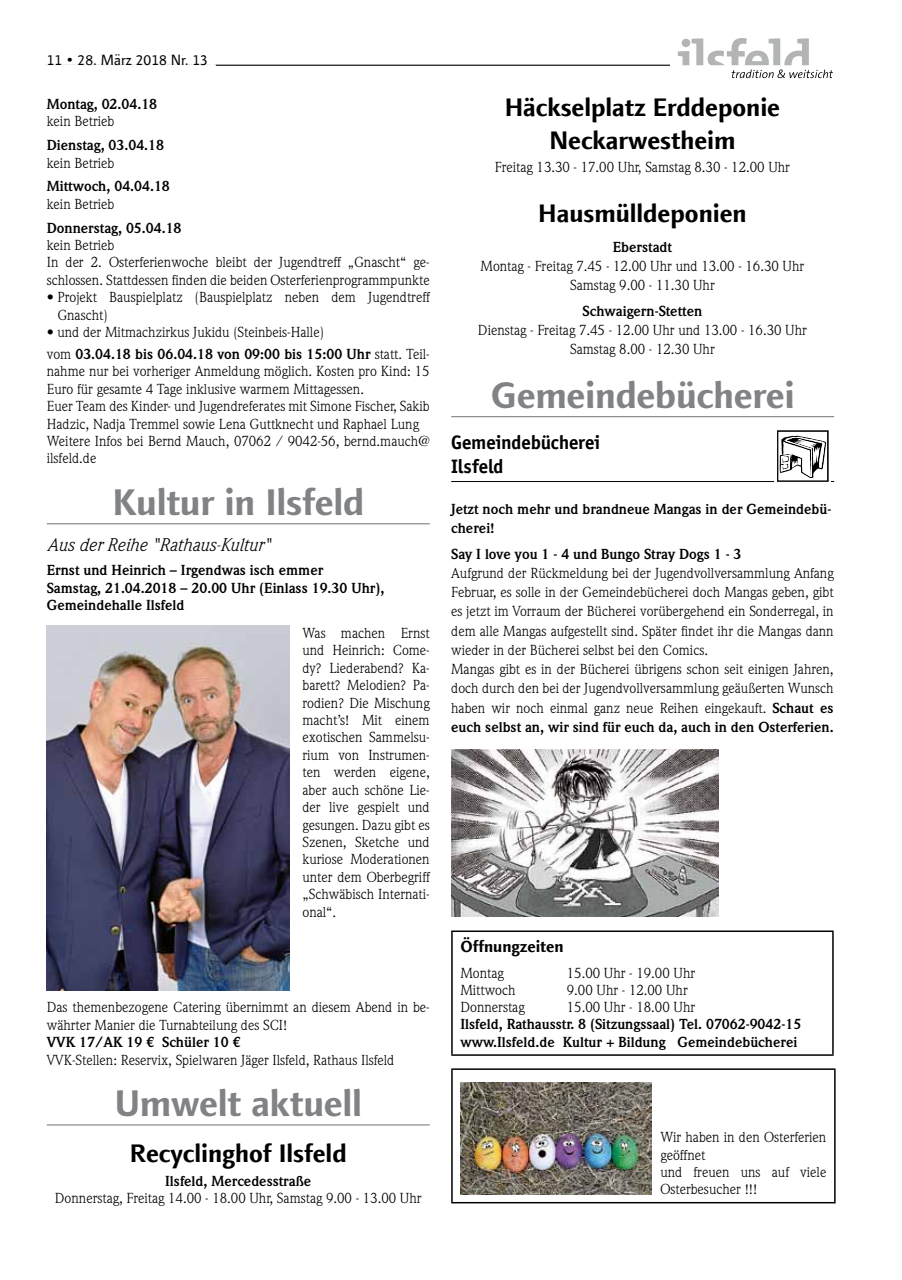
<style>
.page{position:relative;width:902px;height:1280px;background:#fff}
.page>*{position:absolute;margin:0;border:0;box-sizing:border-box;transform-origin:0 0}
.t1{font:700 37.5px "Linotype Finnegan";letter-spacing:-.005em;color:#808285}
.t2{font:700 25.5px/32.5px "Linotype Finnegan";color:#000;text-align:center}
.t3{font:700 19.5px/24px "Officina San ITC";letter-spacing:-.005em;color:#000}
.t4{font:italic 18px "Weidemann";color:#000}
.t5{font:700 16.5px "Linotype Finnegan";color:#000}
.t6{font:15px "Linotype Finnegan";color:#000}
.t7{font:14.25px/17.4px "Weidemann";color:#000}
.t8{font:700 14.25px/17.4px "Weidemann";color:#000}
.s1{color:#fff}
.s2{font-weight:700}
</style>
<div class="page">
<hr style="left:47px;top:523px;width:382px;height:1px;background:#808285">
<img style="left:47px;top:626px;width:243px;height:365px">
<hr style="left:47px;top:1124px;width:382px;height:1px;background:#808285">
<hr style="left:451px;top:416px;width:383px;height:1px;background:#808285">
<hr style="left:451px;top:481px;width:383px;height:1px;background:#000">
<div style="left:774px;top:428px;width:56px;height:62px;background:#fff"></div>
<svg style="left:777px;top:430px;width:52px;height:52px"></svg>
<img style="left:451px;top:749px;width:267px;height:167px">
<hr style="left:451px;top:930px;width:382px;height:2px;background:#000">
<hr style="left:451px;top:932px;width:1px;height:122px;background:#000">
<hr style="left:832px;top:932px;width:1px;height:122px;background:#000">
<hr style="left:451px;top:1054px;width:382px;height:2px;background:#000">
<hr style="left:451px;top:1068px;width:384px;height:2px;background:#000">
<hr style="left:451px;top:1070px;width:1px;height:132px;background:#000">
<hr style="left:834px;top:1070px;width:1px;height:132px;background:#000">
<hr style="left:451px;top:1202px;width:384px;height:1px;background:#000">
<img style="left:460px;top:1083px;width:192px;height:112px">
<hr style="left:47px;top:65px;width:623px;height:1px;background:#000">
<div style="left:47px;top:64px;width:169px;height:5px;background:#fff"></div>
<svg style="left:677px;top:38px;width:156px;height:40px"></svg>
<p class="t6" style="left:47px;top:51px;width:170px">11 • 28. März 2018 Nr. 13<span class="s1">0</span></p>
<p class="t8" style="left:47px;top:95px;width:112px">Montag, 02.04.18</p>
<p class="t7" style="left:47px;top:113px;width:69px">kein Betrieb</p>
<p class="t8" style="left:47px;top:137px;width:119px">Dienstag, 03.04.18</p>
<p class="t7" style="left:47px;top:154px;width:69px">kein Betrieb</p>
<p class="t8" style="left:47px;top:178px;width:125px">Mittwoch, 04.04.18</p>
<p class="t7" style="left:47px;top:195px;width:69px">kein Betrieb</p>
<p class="t8" style="left:47px;top:219px;width:136px">Donnerstag, 05.04.18</p>
<p class="t7" style="left:47px;top:236px;width:384px">kein Betrieb<br>In der 2. Osterferienwoche bleibt der Jugendtreff „Gnascht“ ge&shy;schlossen. Stattdessen finden die beiden Osterferienprogrammpunkte</p>
<p class="t7" style="left:57px;top:289px;width:374px;text-indent:-11px">• Projekt Bauspielplatz (Bauspielplatz neben dem Jugendtreff<br>Gnascht)</p>
<p class="t7" style="left:47px;top:321px;width:384px;line-height:21.6px">• und der Mitmachzirkus Jukidu (Steinbeis-Halle)<br>vom <span class="s2">03.04.18 bis 06.04.18 von 09:00 bis 15:00 Uhr</span> statt. Teil-</p>
<p class="t7" style="left:47px;top:362px;width:384px">nahme nur bei vorheriger Anmeldung möglich. Kosten pro Kind: 15<br>Euro für gesamte 4 Tage inklusive warmem Mittagessen.<br>Euer Team des Kinder- und Jugendreferates mit Simone Fischer, Sakib Hadzic, Nadja Tremmel sowie Lena Guttknecht und Raphael Lung Weitere Infos bei Bernd Mauch, 07062 / 9042-56, bernd.mauch@ ilsfeld.de</p>
<h1 class="t1" style="left:112px;top:480px;width:253px">Kultur in Ilsfeld</h1>
<p class="t4" style="left:47px;top:534px;width:226px">Aus der Reihe "Rathaus-Kultur"</p>
<p class="t8" style="left:47px;top:562px;width:339px">Ernst und Heinrich – Irgendwas isch emmer<br>Samstag, 21.04.2018 – 20.00 Uhr (Einlass 19.30 Uhr),<br>Gemeindehalle Ilsfeld</p>
<p class="t7" style="left:302px;top:624px;width:129px;text-align:justify">Was machen Ernst und Heinrich: Come&shy;dy? Liederabend? Ka&shy;barett? Melodien? Pa&shy;rodien? Die Mischung macht’s! Mit einem exotischen Sammelsu&shy;rium von Instrumen&shy;ten werden eigene, aber auch schöne Lie&shy;der live gespielt und gesungen. Dazu gibt es Szenen, Sketche und kuriose Moderationen unter dem Oberbegriff „Schwäbisch Internati&shy;onal“.</p>
<p class="t7" style="left:47px;top:998px;width:384px">Das themenbezogene Catering übernimmt an diesem Abend in be&shy;währter Manier die Turnabteilung des SCI!</p>
<p class="t8" style="left:47px;top:1034px;width:195px">VVK 17/AK 19 € Schüler 10 €</p>
<p class="t7" style="left:47px;top:1051px;width:349px">VVK-Stellen: Reservix, Spielwaren Jäger Ilsfeld, Rathaus Ilsfeld</p>
<h1 class="t1" style="left:115px;top:1081px;width:249px">Umwelt aktuell</h1>
<h2 class="t2" style="left:130px;top:1138px;width:218px">Recyclinghof Ilsfeld</h2>
<p class="t8" style="left:165px;top:1172px;width:147px">Ilsfeld, Mercedesstraße</p>
<p class="t7" style="left:55px;top:1190px;width:368px">Donnerstag, Freitag 14.00 - 18.00 Uhr, Samstag 9.00 - 13.00 Uhr</p>
<h2 class="t2" style="left:504px;top:92px;width:277px">Häckselplatz Erddeponie<br>Neckarwestheim</h2>
<p class="t7" style="left:495px;top:159px;width:296px">Freitag 13.30 - 17.00 Uhr, Samstag 8.30 - 12.00 Uhr</p>
<h2 class="t2" style="left:538px;top:197px;width:210px">Hausmülldeponien</h2>
<p class="t8" style="left:612px;top:238px;width:61px">Eberstadt</p>
<p class="t7" style="left:480px;top:256px;width:325px;line-height:19.2px;text-align:center">Montag - Freitag 7.45 - 12.00 Uhr und 13.00 - 16.30 Uhr<br>Samstag 9.00 - 11.30 Uhr</p>
<p class="t8" style="left:582px;top:302px;width:121px">Schwaigern-Stetten</p>
<p class="t7" style="left:478px;top:320px;width:330px;line-height:19.2px;text-align:center">Dienstag - Freitag 7.45 - 12.00 Uhr und 13.00 - 16.30 Uhr<br>Samstag 8.00 - 12.30 Uhr</p>
<h1 class="t1" style="left:491px;top:373px;width:305px">Gemeindebücherei</h1>
<h3 class="t3" style="left:451px;top:430px;width:151px">Gemeindebücherei<br>Ilsfeld</h3>
<p class="t8" style="left:451px;top:500px;width:381px;line-height:19.2px">Jetzt noch mehr und brandneue Mangas in der Gemeindebü&shy;cherei!</p>
<p class="t8" style="left:451px;top:545px;width:292px">Say I love you 1 - 4 und Bungo Stray Dogs 1 - 3</p>
<p class="t7" style="left:451px;top:563px;width:384px;line-height:19.2px">Aufgrund der Rückmeldung bei der Jugendvollversammlung Anfang Februar, es solle in der Gemeindebücherei doch Mangas geben, gibt es jetzt im Vorraum der Bücherei vorübergehend ein Sonderregal, in dem alle Mangas aufgestellt sind. Später findet ihr die Mangas dann wieder in der Bücherei selbst bei den Comics.<br>Mangas gibt es in der Bücherei übrigens schon seit einigen Jahren, doch durch den bei der Jugendvollversammlung geäußerten Wunsch haben wir noch einmal ganz neue Reihen eingekauft. <span class="s2">Schaut es euch selbst an, wir sind für euch da, auch in den Osterferien.</span></p>
<p class="t5" style="left:460px;top:936px;width:105px">Öffnungzeiten</p>
<p class="t7" style="left:460px;top:964px;width:45px">Montag</p>
<p class="t7" style="left:566px;top:964px;width:130px">15.00 Uhr - 19.00 Uhr</p>
<p class="t7" style="left:460px;top:981px;width:57px">Mittwoch</p>
<p class="t7" style="left:566px;top:981px;width:122px">9.00 Uhr - 12.00 Uhr</p>
<p class="t7" style="left:460px;top:998px;width:66px">Donnerstag</p>
<p class="t7" style="left:566px;top:998px;width:130px">15.00 Uhr - 18.00 Uhr</p>
<p class="t8" style="left:460px;top:1016px;width:342px">Ilsfeld, Rathausstr. 8 (Sitzungssaal) Tel. 07062-9042-15 www.Ilsfeld.de Kultur + Bildung Gemeindebücherei</p>
<p class="t7" style="left:660px;top:1129px;width:167px">Wir haben in den Osterferien geöffnet<br>und freuen uns auf viele<br>Osterbesucher !!!</p>
</div>
